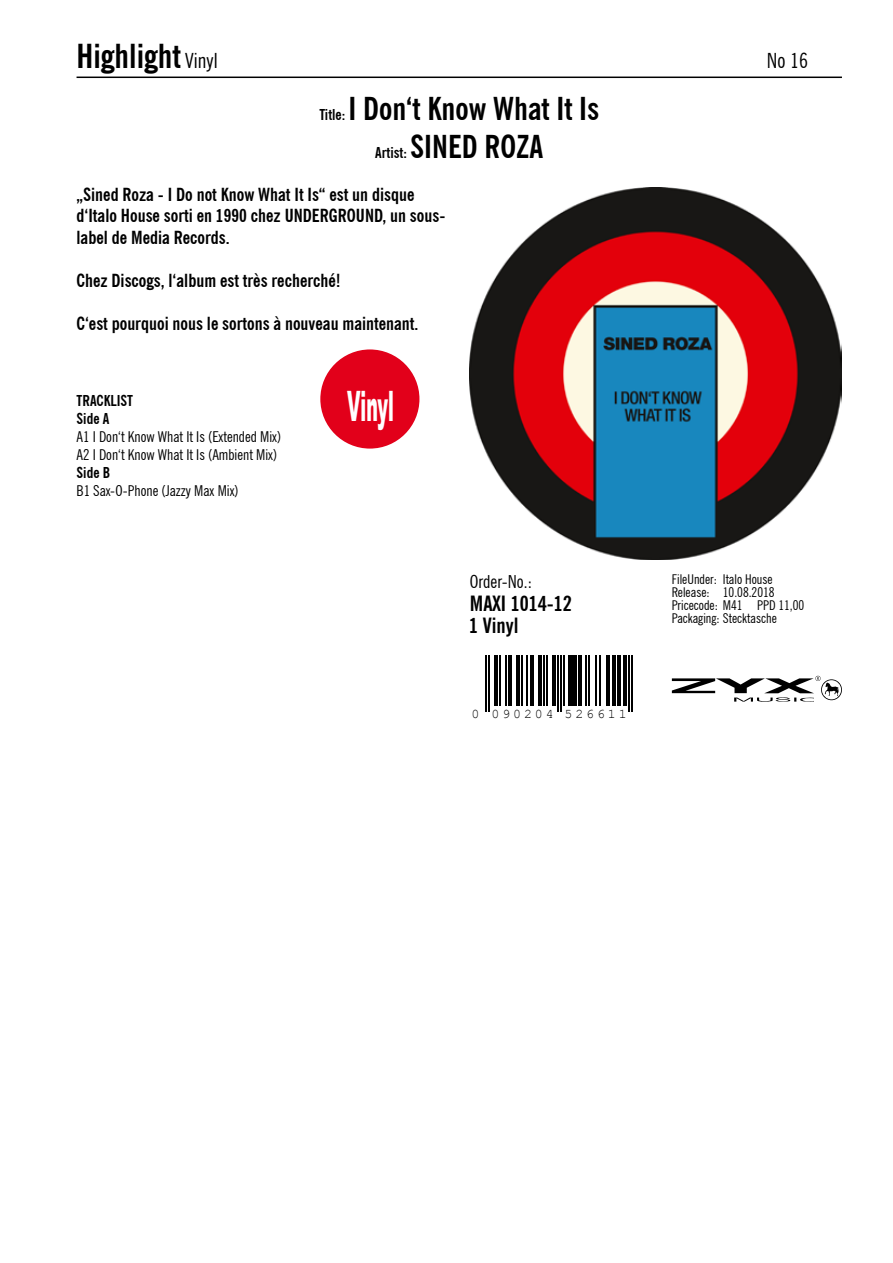
<style>
.page{position:relative;width:893px;height:1263px;background:#fff}
.page>*{position:absolute;margin:0;border:0;box-sizing:border-box;transform-origin:0 0}
.t1{font:900 42px "Arial";color:#fff;scale:.41 1}
.t2{font:700 condensed 33px "News Gothic BT";color:#000}
.t3{font:700 condensed 31.5px/38.2px "News Gothic BT";color:#000;text-align:center}
.t4{font:700 condensed 21px "News Gothic BT";color:#000}
.t5{font:condensed 21px "News Gothic BT";color:#000}
.t6{font:700 condensed 18px/21.6px "News Gothic BT";color:#000}
.t7{font:condensed 18px "News Gothic BT";color:#000}
.t8{font:condensed 15px/18px "News Gothic BT";color:#000}
.t9{font:700 condensed 15px/18px "News Gothic BT";color:#000}
.t10{font:condensed 13.5px/12.8px "News Gothic BT";color:#000}
.t11{font:13.35px "Courier New";letter-spacing:.215em;color:#000}
.s1{font-weight:400;font-size:21px}
.s2{font-size:15px}
</style>
<div class="page">
<hr style="left:77px;top:77px;width:765px;height:1px;background:#000">
<img style="left:470px;top:187px;width:372px;height:372px">
<hr style="left:485px;top:655px;width:2px;height:57px;background:#000">
<hr style="left:488px;top:655px;width:2px;height:57px;background:#000">
<hr style="left:495px;top:655px;width:3px;height:50px;background:#000">
<hr style="left:499px;top:655px;width:2px;height:50px;background:#000">
<hr style="left:506px;top:655px;width:1px;height:50px;background:#000">
<hr style="left:509px;top:655px;width:3px;height:50px;background:#000">
<hr style="left:516px;top:655px;width:4px;height:50px;background:#000">
<hr style="left:521px;top:655px;width:2px;height:50px;background:#000">
<hr style="left:526px;top:655px;width:1px;height:50px;background:#000">
<hr style="left:530px;top:655px;width:4px;height:50px;background:#000">
<hr style="left:538px;top:655px;width:3px;height:50px;background:#000">
<hr style="left:543px;top:655px;width:1px;height:50px;background:#000">
<hr style="left:546px;top:655px;width:1px;height:50px;background:#000">
<hr style="left:552px;top:655px;width:3px;height:50px;background:#000">
<hr style="left:557px;top:655px;width:1px;height:57px;background:#000">
<hr style="left:560px;top:655px;width:1px;height:57px;background:#000">
<hr style="left:563px;top:655px;width:2px;height:50px;background:#000">
<hr style="left:568px;top:655px;width:4px;height:50px;background:#000">
<hr style="left:574px;top:655px;width:3px;height:50px;background:#000">
<hr style="left:579px;top:655px;width:3px;height:50px;background:#000">
<hr style="left:585px;top:655px;width:1px;height:50px;background:#000">
<hr style="left:588px;top:655px;width:1px;height:50px;background:#000">
<hr style="left:596px;top:655px;width:1px;height:50px;background:#000">
<hr style="left:599px;top:655px;width:1px;height:50px;background:#000">
<hr style="left:606px;top:655px;width:4px;height:50px;background:#000">
<hr style="left:613px;top:655px;width:3px;height:50px;background:#000">
<hr style="left:617px;top:655px;width:3px;height:50px;background:#000">
<hr style="left:624px;top:655px;width:3px;height:50px;background:#000">
<hr style="left:628px;top:655px;width:2px;height:57px;background:#000">
<hr style="left:631px;top:655px;width:2px;height:57px;background:#000">
<svg style="left:672px;top:676px;width:170px;height:26px"></svg>
<div style="left:320px;top:349px;width:99px;height:100px;background:#e2001a;border-radius:50%"></div>
<h2 class="t2" style="left:77px;top:36px;width:143px">Highlight <span class="s1">Vinyl</span></h2>
<p class="t5" style="left:767px;top:47px;width:42px">No 16</p>
<h3 class="t3" style="left:319px;top:89px;width:281px"><span class="s2">Title:</span> I Don‘t Know What It Is<br><span class="s2">Artist:</span> SINED ROZA</h3>
<p class="t6" style="left:77px;top:183px;width:371px">„Sined Roza - I Do not Know What It Is“ est un disque d‘Italo House sorti en 1990 chez UNDERGROUND, un sous&shy;label de Media Records.</p>
<p class="t6" style="left:77px;top:270px;width:266px">Chez Discogs, l‘album est très recherché!</p>
<p class="t6" style="left:77px;top:313px;width:343px">C‘est pourquoi nous le sortons à nouveau maintenant.</p>
<p class="t9" style="left:77px;top:391px;width:58px">TRACKLIST<br>Side A</p>
<p class="t8" style="left:77px;top:428px;width:206px">A1 I Don‘t Know What It Is (Extended Mix)<br>A2 I Don‘t Know What It Is (Ambient Mix)</p>
<p class="t9" style="left:77px;top:463px;width:35px">Side B</p>
<p class="t8" style="left:77px;top:482px;width:164px">B1 Sax-O-Phone (Jazzy Max Mix)</p>
<h1 class="t1" style="left:347px;top:375px;width:116px">Vinyl</h1>
<p class="t7" style="left:470px;top:570px;width:64px">Order-No.:</p>
<p class="t4" style="left:470px;top:591px;width:104px">MAXI 1014-12</p>
<p class="t4" style="left:469px;top:613px;width:51px">1 Vinyl</p>
<p class="t11" style="left:471px;top:705px;width:157px">0 090204 526611</p>
<p class="t10" style="left:672px;top:573px;width:134px">FileUnder: Italo House<br>Release: 10.08.2018<br>Pricecode: M41 PPD 11,00<br>Packaging: Stecktasche</p>
</div>
